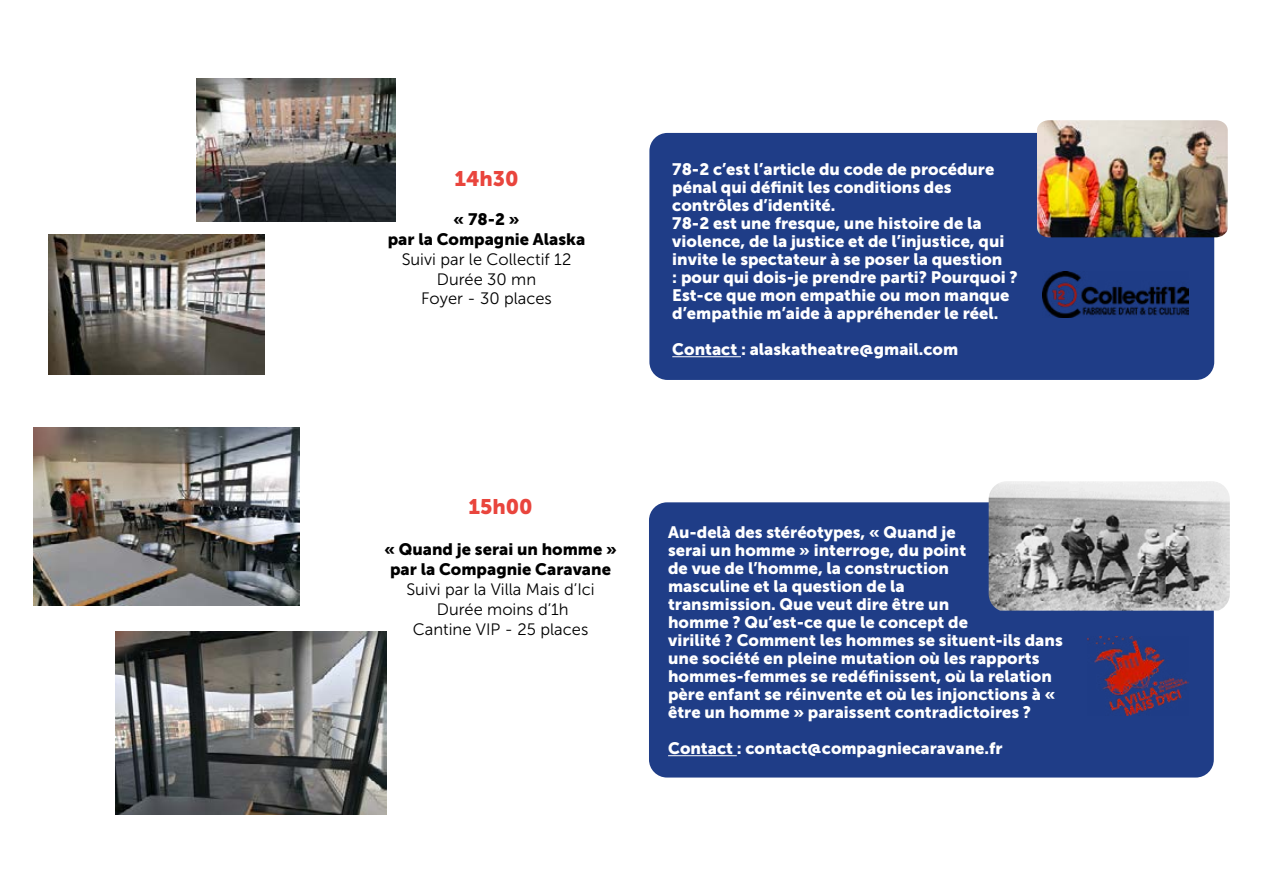
<style>
.page{position:relative;width:1263px;height:893px;background:#fff}
.page>*{position:absolute;margin:0;border:0;box-sizing:border-box;transform-origin:0 0}
.t1{font:21px "Museo Sans 900";color:#e9453d}
.t2{font:16.5px/18px "Museo Sans 900";color:#fff}
.t3{font:16.5px/19.8px "Museo Sans 300";color:#000;text-align:center}
.t4{font:16.5px/19.8px "Museo Sans 900";color:#000;text-align:center}
</style>
<div class="page">
<img style="left:196px;top:79px;width:199px;height:142px">
<div style="left:649px;top:133px;width:565px;height:247px;background:#1f3d87;border-radius:18px"></div>
<hr style="left:672px;top:356px;width:69px;height:1px;background:#fff">
<img style="left:1037px;top:120px;width:191px;height:117px">
<img style="left:49px;top:235px;width:216px;height:139px">
<img style="left:1043px;top:271px;width:146px;height:46px">
<div style="left:649px;top:502px;width:565px;height:275px;background:#1f3d87;border-radius:18px"></div>
<img style="left:989px;top:481px;width:241px;height:130px">
<hr style="left:668px;top:755px;width:69px;height:1px;background:#fff">
<img style="left:33px;top:427px;width:266px;height:179px">
<img style="left:116px;top:631px;width:270px;height:183px">
<img style="left:1088px;top:637px;width:101px;height:78px">
<p class="t1" style="left:454px;top:166px;width:66px">14h30</p>
<p class="t4" style="left:388px;top:209px;width:199px">« 78-2 »<br>par la Compagnie Alaska</p>
<p class="t3" style="left:402px;top:249px;width:171px">Suivi par le Collectif 12<br>Durée 30 mn<br>Foyer - 30 places</p>
<p class="t2" style="left:672px;top:160px;width:347px">78-2 c’est l’article du code de procédure pénal qui définit les conditions des contrôles d’identité.<br>78-2 est une fresque, une histoire de la violence, de la justice et de l’injustice, qui invite le spectateur à se poser la question<br>: pour qui dois-je prendre parti? Pourquoi ?<br>Est-ce que mon empathie ou mon manque d’empathie m’aide à appréhender le réel.</p>
<p class="t2" style="left:672px;top:340px;width:287px">Contact : alaskatheatre@gmail.com</p>
<p class="t1" style="left:468px;top:495px;width:66px">15h00</p>
<p class="t4" style="left:384px;top:540px;width:234px">« Quand je serai un homme » par la Compagnie Caravane</p>
<p class="t3" style="left:406px;top:580px;width:190px">Suivi par la Villa Mais d’Ici<br>Durée moins d’1h<br>Cantine VIP - 25 places</p>
<p class="t2" style="left:668px;top:523px;width:396px">Au-delà des stéréotypes, « Quand je<br>serai un homme » interroge, du point<br>de vue de l’homme, la construction<br>masculine et la question de la<br>transmission. Que veut dire être un<br>homme ? Qu’est-ce que le concept de<br>virilité ? Comment les hommes se situent-ils dans une société en pleine mutation où les rapports hommes-femmes se redéfinissent, où la relation père enfant se réinvente et où les injonctions à « être un homme » paraissent contradictoires ?</p>
<p class="t2" style="left:668px;top:739px;width:336px">Contact : contact@compagniecaravane.fr</p>
</div>
